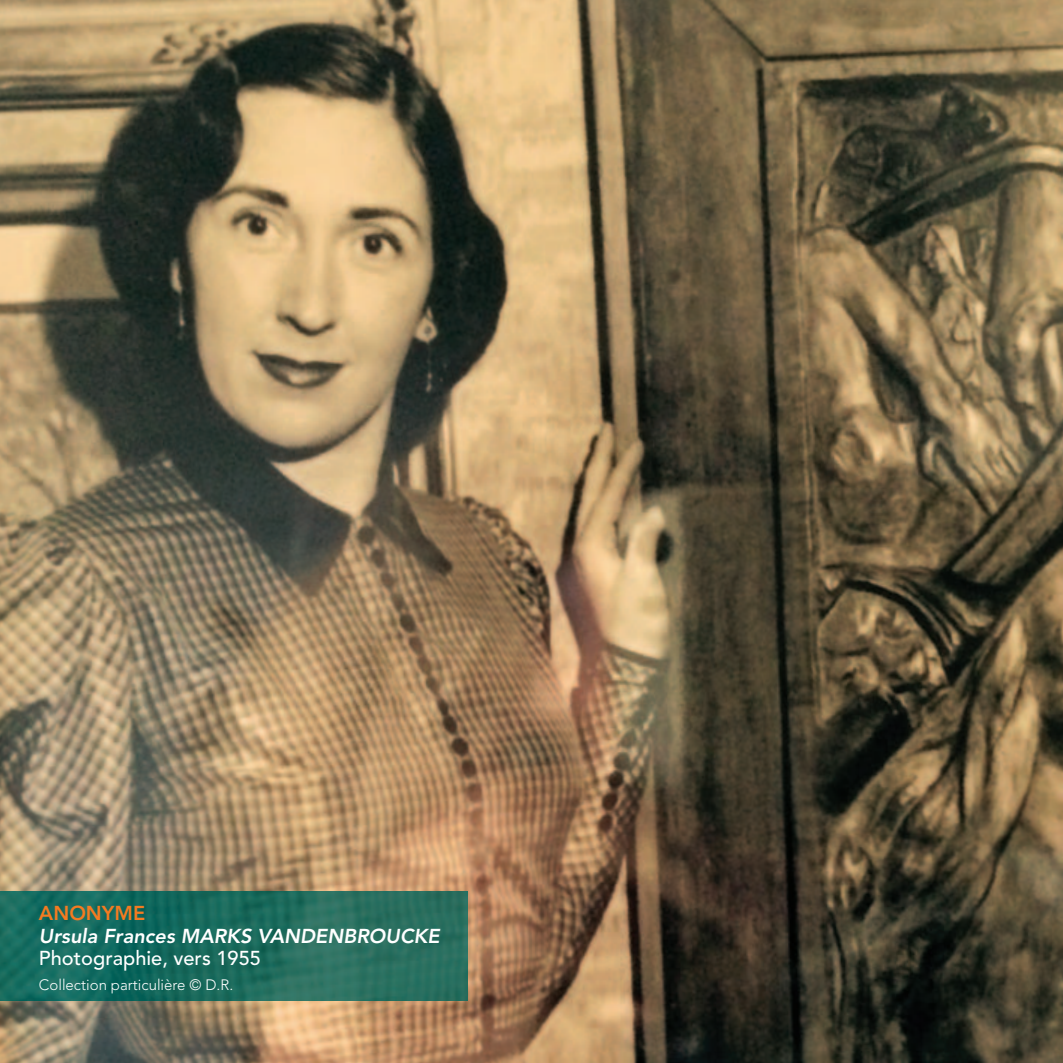
<style>
.page{position:relative;width:1063px;height:1063px;background:#fff}
.page>*{position:absolute;margin:0;border:0;box-sizing:border-box;transform-origin:0 0}
.t1{font:italic 800 20px "Avenir LT Std";color:#fff}
.t2{font:500 20px "Avenir LT Std";color:#fff}
.t3{font:800 20px "Avenir LT Std";color:#f47b21}
.t4{font:300 15px "Avenir LT Std";color:#fff}
</style>
<div class="page">
<img style="left:0;top:0;width:1063px;height:1063px">
<img style="left:0;top:892px;width:468px;height:109px">
<p class="t3" style="left:39px;top:901px;width:108px">ANONYME</p>
<p class="t1" style="left:39px;top:924px;width:402px">Ursula Frances MARKS VANDENBROUCKE</p>
<p class="t2" style="left:39px;top:947px;width:223px">Photographie, vers 1955</p>
<p class="t4" style="left:39px;top:976px;width:196px">Collection particulière © D.R.</p>
</div>
